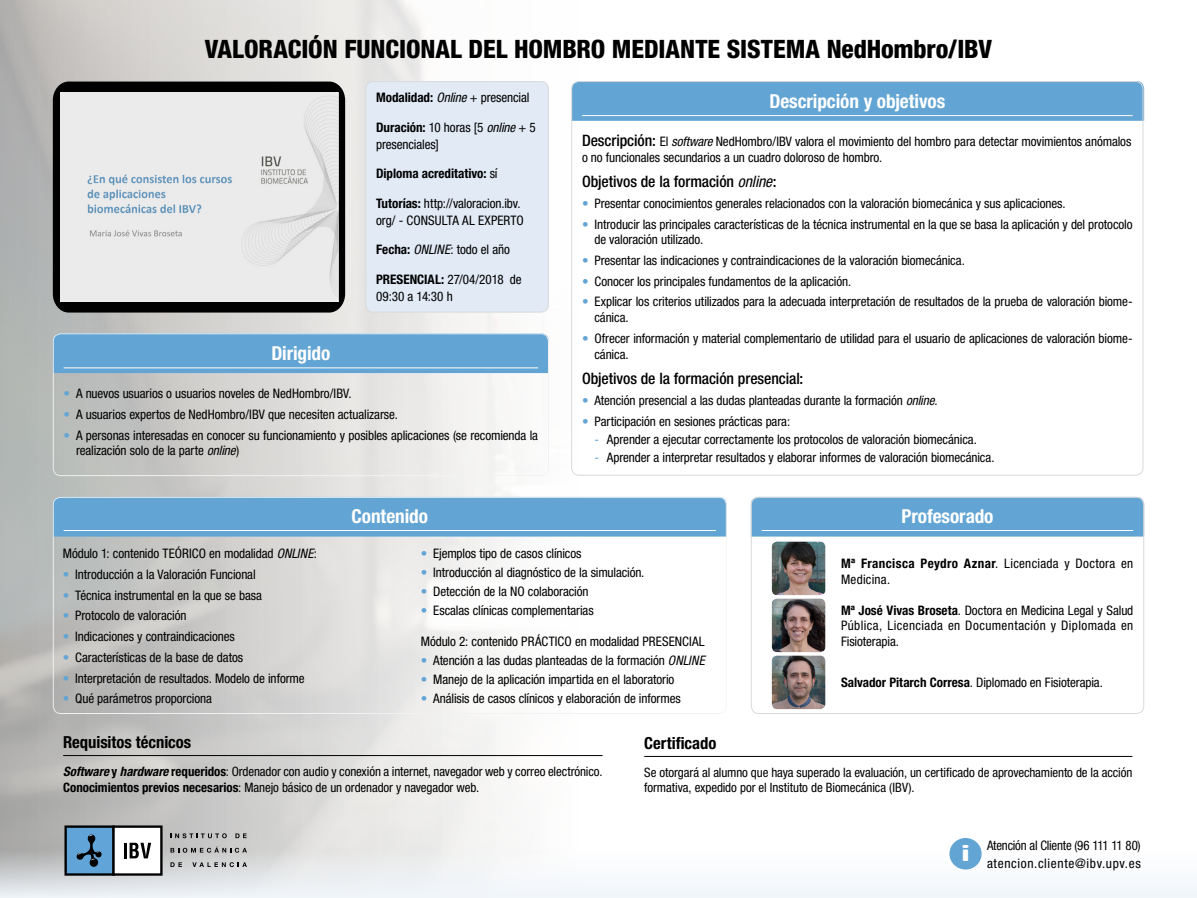
<style>
.page{position:relative;width:1197px;height:898px;background:#fff}
.page>*{position:absolute;margin:0;border:0;box-sizing:border-box;transform-origin:0 0}
.t1{font:800 condensed 25.38px "Helvetica Neue LT";letter-spacing:-.005em;color:#000}
.t2{font:700 24.5px "Calibri";color:#fff;scale:1.7 1}
.t3{font:700 condensed 19.25px "Helvetica Neue LT";letter-spacing:-.005em;color:#fff}
.t4{font:700 condensed 16.62px "Helvetica Neue LT";color:#000}
.t5{font:500 condensed 15.75px "Helvetica Neue LT";letter-spacing:-.005em;color:#000}
.t6{font:condensed 13.12px/15.8px "Helvetica Neue LT";letter-spacing:-.01em;color:#000}
.t7{font:condensed 13.12px/15.8px "Helvetica Neue LT";letter-spacing:.02em;color:#000}
.t8{font:700 condensed 13.12px "Helvetica Neue LT";letter-spacing:-.005em;color:#000}
.t9{font:condensed 12.95px/15.8px "Helvetica Neue LT";letter-spacing:-.01em;color:#000}
.s1{font-weight:700}
.s2{font-style:italic}
.s3{font-weight:400}
.s4{font-weight:500;font-size:15.75px}
.s5{font-weight:400;font-style:italic}
.s6{color:#62a4d3}
.s7{font-weight:700;font-style:italic}
</style>
<div class="page">
<img style="left:0;top:0;width:821px;height:844px">
<div style="left:366px;top:82px;width:182px;height:230px;background:#e1eaf5;border-radius:7px"></div>
<div style="left:365px;top:81px;width:184px;height:232px;border:1px solid #d9dadb;border-radius:7px"></div>
<svg style="left:572px;top:81px;width:572px;height:40px;background:#66a6d3"></svg>
<hr style="left:582px;top:115px;width:551px;height:1px;background:#fff">
<div style="left:46px;top:328px;width:511px;height:149px;background:#fff;opacity:.75"></div>
<hr style="left:63px;top:755px;width:540px;height:1px;background:#000">
<svg style="left:0;top:844px;width:1197px;height:54px;fill:#f4f7fb"></svg>
<div style="left:46px;top:491px;width:688px;height:224px;background:#fff;opacity:.75"></div>
<hr style="left:644px;top:756px;width:488px;height:1px;background:#000">
<svg style="left:64px;top:825px;width:99px;height:51px"></svg>
<svg style="left:170px;top:862px;width:12px;height:5px"></svg>
<svg style="left:192px;top:862px;width:55px;height:5px"></svg>
<svg style="left:170px;top:846px;width:77px;height:7px"></svg>
<svg style="left:170px;top:833px;width:57px;height:5px"></svg>
<svg style="left:235px;top:833px;width:12px;height:5px"></svg>
<div style="left:949px;top:838px;width:33px;height:31px;background:#62a4d3;border-radius:50%"></div>
<div style="left:751px;top:497px;width:393px;height:40px;background:#62a4d3"></div>
<hr style="left:762px;top:530px;width:371px;height:1px;background:#fff">
<div style="left:751px;top:497px;width:393px;height:217px;border:1px solid #d9dadb;border-radius:7px"></div>
<img style="left:772px;top:542px;width:53px;height:53px">
<img style="left:772px;top:599px;width:53px;height:53px">
<img style="left:772px;top:656px;width:53px;height:53px">
<svg style="left:53px;top:82px;width:292px;height:231px;background:#151515"></svg>
<img style="left:60px;top:93px;width:278px;height:208px">
<h1 class="t1" style="left:205px;top:33px;width:789px">VALORACIÓN FUNCIONAL DEL HOMBRO MEDIANTE SISTEMA NedHombro/IBV</h1>
<p class="t6" style="left:376px;top:90px;width:155px"><span class="s1">Modalidad:</span> <span class="s2">Online</span> + presencial</p>
<p class="t6" style="left:376px;top:118px;width:161px;line-height:17.1px"><span class="s1">Duración:</span> 10 horas [5 <span class="s2">online</span> + 5 presenciales]</p>
<p class="t8" style="left:376px;top:166px;width:123px">Diploma acreditativo: <span class="s3">sí</span></p>
<p class="t6" style="left:376px;top:195px;width:149px;line-height:17.1px"><span class="s1">Tutorías:</span> http://valoracion.ibv. org/ - CONSULTA AL EXPERTO</p>
<p class="t6" style="left:376px;top:242px;width:135px"><span class="s1">Fecha:</span> <span class="s2">ONLINE</span>: todo el año</p>
<p class="t6" style="left:376px;top:271px;width:147px;line-height:17.1px"><span class="s1">PRESENCIAL:</span> 27/04/2018 de<br>09:30 a 14:30 h</p>
<h3 class="t3" style="left:769px;top:89px;width:177px">Descripción y objetivos</h3>
<p class="t6" style="left:582px;top:133px;width:551px"><span class="s4">Descripción:</span> El <span class="s2">software</span> NedHombro/IBV valora el movimiento del hombro para detectar movimientos anómalos o no funcionales secundarios a un cuadro doloroso de hombro.</p>
<p class="t5" style="left:582px;top:172px;width:196px">Objetivos de la formación <span class="s5">online</span>:</p>
<p class="t6" style="left:582px;top:195px;width:485px"><span class="s6">•</span> Presentar conocimientos generales relacionados con la valoración biomecánica y sus aplicaciones.</p>
<p class="t6" style="left:594px;top:216px;width:540px;text-indent:-12px"><span class="s6">•</span> Introducir las principales características de la técnica instrumental en la que se basa la aplicación y del protocolo de valoración utilizado.</p>
<p class="t6" style="left:582px;top:252px;width:384px"><span class="s6">•</span> Presentar las indicaciones y contraindicaciones de la valoración biomecánica.</p>
<p class="t6" style="left:582px;top:273px;width:271px"><span class="s6">•</span> Conocer los principales fundamentos de la aplicación.</p>
<p class="t6" style="left:594px;top:294px;width:540px;text-indent:-12px"><span class="s6">•</span> Explicar los criterios utilizados para la adecuada interpretación de resultados de la prueba de valoración biome&shy;cánica.</p>
<p class="t6" style="left:594px;top:330px;width:540px;text-indent:-12px"><span class="s6">•</span> Ofrecer información y material complementario de utilidad para el usuario de aplicaciones de valoración biome&shy;cánica.</p>
<p class="t5" style="left:582px;top:369px;width:223px">Objetivos de la formación presencial:</p>
<p class="t6" style="left:582px;top:392px;width:357px"><span class="s6">•</span> Atención presencial a las dudas planteadas durante la formación <span class="s2">online</span>.</p>
<p class="t6" style="left:582px;top:413px;width:210px"><span class="s6">•</span> Participación en sesiones prácticas para:</p>
<p class="t6" style="left:594px;top:431px;width:384px"><span class="s6">-</span> Aprender a ejecutar correctamente los protocolos de valoración biomecánica.</p>
<p class="t6" style="left:594px;top:449px;width:402px"><span class="s6">-</span> Aprender a interpretar resultados y elaborar informes de valoración biomecánica.</p>
<h3 class="t3" style="left:271px;top:341px;width:60px">Dirigido</h3>
<p class="t6" style="left:64px;top:385px;width:290px"><span class="s6">•</span> A nuevos usuarios o usuarios noveles de NedHombro/IBV.</p>
<p class="t6" style="left:64px;top:406px;width:336px"><span class="s6">•</span> A usuarios expertos de NedHombro/IBV que necesiten actualizarse.</p>
<p class="t6" style="left:76px;top:427px;width:464px;text-indent:-12px"><span class="s6">•</span> A personas interesadas en conocer su funcionamiento y posibles aplicaciones (se recomienda la realización solo de la parte <span class="s2">online</span>)</p>
<h3 class="t3" style="left:352px;top:504px;width:78px">Contenido</h3>
<h3 class="t3" style="left:901px;top:504px;width:94px">Profesorado</h3>
<p class="t7" style="left:841px;top:555px;width:294px"><span class="s1">Mª Francisca Peydro Aznar</span>. Licenciada y Doctora en<br>Medicina.</p>
<p class="t6" style="left:841px;top:602px;width:294px;text-align:justify"><span class="s1">Mª José Vivas Broseta</span>. Doctora en Medicina Legal y Salud Pública, Licenciada en Documentación y Diplomada en Fisioterapia.</p>
<p class="t6" style="left:841px;top:674px;width:263px"><span class="s1">Salvador Pitarch Corresa</span>. Diplomado en Fisioterapia.</p>
<p class="t6" style="left:63px;top:546px;width:256px">Módulo 1: contenido TEÓRICO en modalidad <span class="s2">ONLINE</span>:</p>
<p class="t6" style="left:63px;top:566px;width:194px"><span class="s6">•</span> Introducción a la Valoración Funcional</p>
<p class="t6" style="left:63px;top:587px;width:201px"><span class="s6">•</span> Técnica instrumental en la que se basa</p>
<p class="t6" style="left:63px;top:608px;width:125px"><span class="s6">•</span> Protocolo de valoración</p>
<p class="t6" style="left:63px;top:629px;width:174px"><span class="s6">•</span> Indicaciones y contraindicaciones</p>
<p class="t6" style="left:63px;top:649px;width:182px"><span class="s6">•</span> Características de la base de datos</p>
<p class="t6" style="left:63px;top:670px;width:243px"><span class="s6">•</span> Interpretación de resultados. Modelo de informe</p>
<p class="t6" style="left:63px;top:691px;width:151px"><span class="s6">•</span> Qué parámetros proporciona</p>
<p class="t6" style="left:421px;top:546px;width:162px"><span class="s6">•</span> Ejemplos tipo de casos clínicos</p>
<p class="t6" style="left:421px;top:565px;width:225px"><span class="s6">•</span> Introducción al diagnóstico de la simulación.</p>
<p class="t6" style="left:421px;top:583px;width:169px"><span class="s6">•</span> Detección de la NO colaboración</p>
<p class="t6" style="left:421px;top:602px;width:175px"><span class="s6">•</span> Escalas clínicas complementarias</p>
<p class="t6" style="left:421px;top:634px;width:285px">Módulo 2: contenido PRÁCTICO en modalidad PRESENCIAL</p>
<p class="t6" style="left:421px;top:653px;width:285px"><span class="s6">•</span> Atención a las dudas planteadas de la formación <span class="s2">ONLINE</span></p>
<p class="t6" style="left:421px;top:672px;width:255px"><span class="s6">•</span> Manejo de la aplicación impartida en el laboratorio</p>
<p class="t6" style="left:421px;top:691px;width:261px"><span class="s6">•</span> Análisis de casos clínicos y elaboración de informes</p>
<p class="t4" style="left:644px;top:732px;width:74px">Certificado</p>
<p class="t9" style="left:644px;top:764px;width:490px">Se otorgará al alumno que haya superado la evaluación, un certificado de aprovechamiento de la acción formativa, expedido por el Instituto de Biomecánica (IBV).</p>
<p class="t4" style="left:63px;top:732px;width:130px">Requisitos técnicos</p>
<p class="t9" style="left:63px;top:763px;width:541px"><span class="s7">Software</span> <span class="s1">y</span> <span class="s7">hardware</span> <span class="s1">requeridos</span>: Ordenador con audio y conexión a internet, navegador web y correo electrónico.<br><span class="s1">Conocimientos previos necesarios</span>: Manejo básico de un ordenador y navegador web.</p>
<h2 class="t2" style="left:960px;top:835px;width:8px">i</h2>
<p class="t6" style="left:987px;top:836px;width:155px;line-height:18.2px">Atención al Cliente (96 111 11 80) atencion.cliente@ibv.upv.es</p>
</div>
